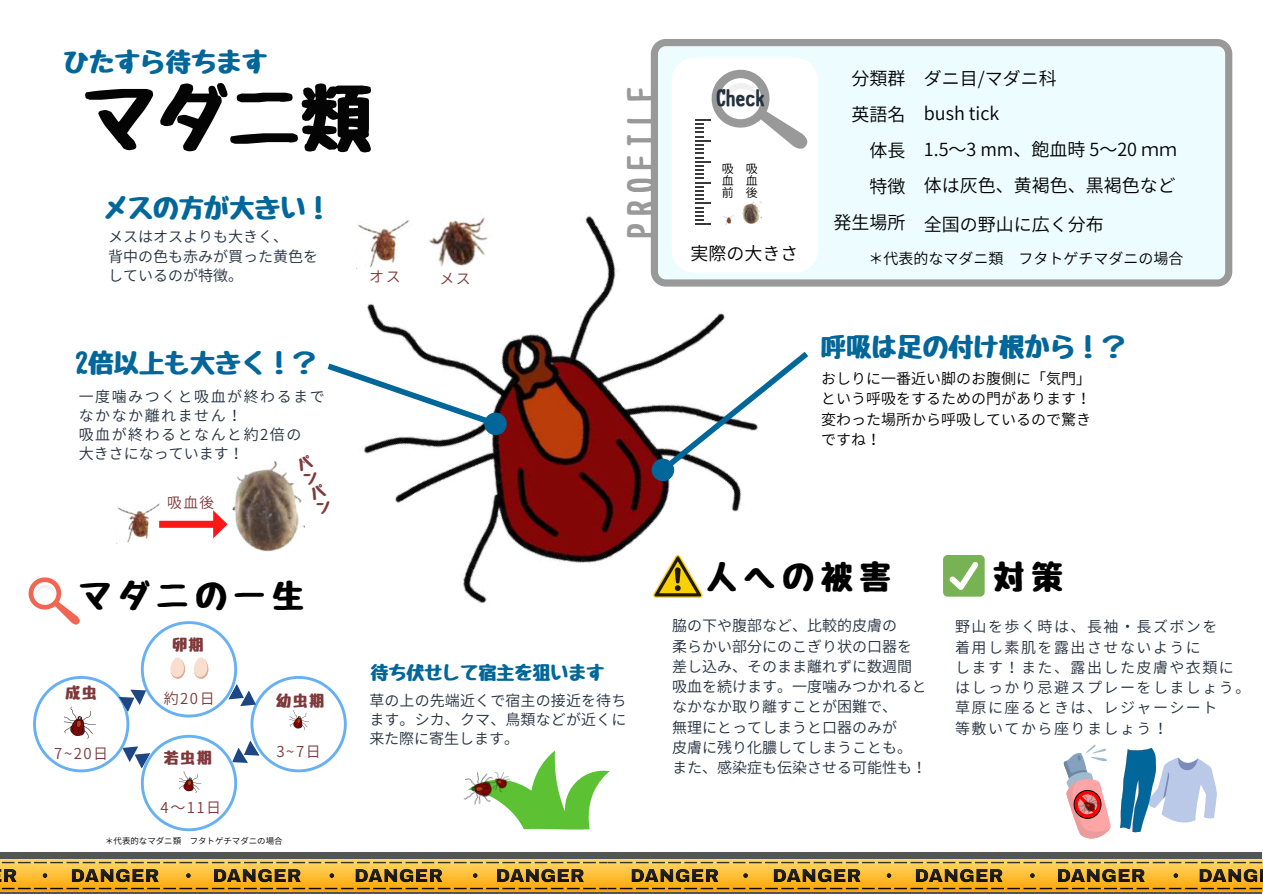
<style>
.page{position:relative;width:1263px;height:894px;background:#fff}
.page>*{position:absolute;margin:0;border:0;box-sizing:border-box;transform-origin:0 0}
.t1{font:72px "Jiyucho";color:#040404}
.t2{font:31.5px "Jiyucho";letter-spacing:.22em;color:#000}
.t3{font:31.5px "Jiyucho";letter-spacing:.22em;color:#999}
.t4{font:25.5px "Jiyucho";color:#016699}
.t5{font:19.5px "Jiyucho";color:#253140}
.t6{font:600 18px/36px "Noto Sans JP";color:#000;text-align:right}
.t7{font:18px "Jiyucho";color:#016699}
.t8{font:600 15px/20.2px "Noto Sans JP";color:#253140}
.t9{font:600 15px/20.2px "Noto Sans JP";letter-spacing:.1em;color:#253140}
.t10{font:600 15px/20.2px "Noto Sans JP";color:#000;text-align:justify}
.t11{font:600 15px "Noto Sans JP";letter-spacing:.1em;color:#7f393b}
.t12{font:15px "Jiyucho";letter-spacing:.1em;color:#7f393b}
.t13{font:600 14.7px "Noto Sans JP";color:#7f393b}
.t14{font:14.55px/15.9px "Jiyucho";color:#7f393b;text-align:justify}
.t15{font:600 12px/12.1px "Noto Sans JP";color:#000;text-align:justify}
.t16{font:600 8.4px "Noto Sans JP";color:#000}
</style>
<div class="page">
<div style="left:0;top:851px;width:1262px;height:42px;background:#545454"></div>
<img style="left:356px;top:101px;width:514px;height:503px">
<svg style="left:651px;top:39px;width:581px;height:247px;fill:#edfcff"></svg>
<div style="left:672px;top:58px;width:146px;height:214px;background:#fff;border-radius:22px"></div>
<svg style="left:28px;top:577px;width:319px;height:254px"></svg>
<svg style="left:653px;top:555px;width:49px;height:42px"></svg>
<div style="left:943px;top:555px;width:42px;height:41px;background:#77b255;border-radius:5px"></div>
<svg style="left:949px;top:562px;width:30px;height:27px"></svg>
<svg style="left:0;top:859px;width:608px;height:32px"></svg>
<hr style="left:0;top:868px;width:584px;height:1px;background:#fff">
<svg style="left:608px;top:859px;width:655px;height:32px"></svg>
<hr style="left:743px;top:868px;width:520px;height:1px;background:#fff">
<svg style="left:641px;top:346px;width:173px;height:145px"></svg>
<svg style="left:695px;top:60px;width:117px;height:165px"></svg>
<img style="left:742px;top:201px;width:19px;height:24px">
<svg style="left:327px;top:359px;width:188px;height:84px"></svg>
<img style="left:356px;top:215px;width:58px;height:53px">
<img style="left:425px;top:212px;width:65px;height:60px">
<img style="left:117px;top:503px;width:43px;height:40px">
<img style="left:232px;top:459px;width:73px;height:93px">
<svg style="left:159px;top:510px;width:69px;height:28px"></svg>
<svg style="left:1120px;top:747px;width:97px;height:85px"></svg>
<svg style="left:1064px;top:744px;width:46px;height:95px"></svg>
<img style="left:1074px;top:789px;width:29px;height:29px">
<svg style="left:500px;top:750px;width:110px;height:80px"></svg>
<img style="left:463px;top:772px;width:37px;height:33px">
<img style="left:484px;top:765px;width:31px;height:31px">
<img style="left:59px;top:704px;width:39px;height:37px">
<img style="left:176px;top:769px;width:27px;height:26px">
<img style="left:287px;top:709px;width:24px;height:22px">
<h3 class="t4" style="left:64px;top:49px;width:205px">ひたすら待ちます</h3>
<h1 class="t1" style="left:84px;top:82px;width:289px">マダニ類</h1>
<h3 class="t4" style="left:102px;top:195px;width:231px">メスの方が大きい！</h3>
<p class="t8" style="left:108px;top:226px;width:211px;line-height:19px">メスはオスよりも大きく、<br>背中の色も赤みが買った黄色をしているのが特徴。</p>
<p class="t11" style="left:369px;top:264px;width:33px">オス</p>
<p class="t11" style="left:439px;top:266px;width:33px">メス</p>
<h2 class="t3" style="left:626px;top:239px;width:154px;rotate:-90deg">PROFILE</h2>
<h3 class="t5" style="left:716px;top:88px;width:50px">Check</h3>
<p class="t15" style="left:722px;top:161px;width:13px">吸血前</p>
<p class="t15" style="left:746px;top:161px;width:13px">吸血後</p>
<p class="t6" style="left:690px;top:234px;width:109px">実際の大きさ</p>
<p class="t6" style="left:834px;top:59px;width:73px">分類群英語名体長<br>特徴<br>発生場所</p>
<p class="t6" style="left:924px;top:59px;width:255px;line-height:35.5px;text-align:left">ダニ目 /マダニ科<br>bush tick<br>1.5～3 mm、飽血時 5～20 ｍｍ体は灰色、黄褐色、黒褐色など</p>
<p class="t6" style="left:924px;top:205px;width:181px">全国の野山に広く分布</p>
<p class="t10" style="left:868px;top:247px;width:316px">＊代表的なマダニ類 フタトゲチマダニの場合</p>
<h3 class="t4" style="left:75px;top:350px;width:244px">2倍以上も大きく！？</h3>
<p class="t9" style="left:79px;top:386px;width:247px;line-height:19px">一度噛みつくと吸血が終わるまでなかなか離れません！<br>吸血が終わるとなんと約2倍の<br>大きさになっています！</p>
<p class="t14" style="left:295px;top:458px;width:16px;rotate:-24deg">パンパン</p>
<p class="t13" style="left:167px;top:491px;width:49px">吸血後</p>
<h2 class="t2" style="left:80px;top:579px;width:224px">マダニの一生</h2>
<p class="t12" style="left:65px;top:684px;width:32px">成虫</p>
<p class="t11" style="left:54px;top:741px;width:50px">7~20日</p>
<p class="t12" style="left:172px;top:636px;width:33px">卵期</p>
<p class="t11" style="left:164px;top:686px;width:47px">約20日</p>
<p class="t12" style="left:164px;top:750px;width:49px">若虫期</p>
<p class="t11" style="left:161px;top:795px;width:57px">4～11日</p>
<p class="t12" style="left:276px;top:692px;width:49px">幼虫期</p>
<p class="t11" style="left:277px;top:739px;width:40px">3~7日</p>
<p class="t16" style="left:105px;top:833px;width:179px">＊代表的なマダニ類 フタトゲチマダニの場合</p>
<p class="t7" style="left:370px;top:663px;width:235px">待ち伏せして宿主を狙います</p>
<p class="t8" style="left:369px;top:689px;width:259px;line-height:19px;text-align:justify">草の上の先端近くで宿主の接近を待ちます。シカ、クマ、鳥類などが近くに来た際に寄生します。</p>
<h3 class="t4" style="left:821px;top:334px;width:307px">呼吸は足の付け根から！？</h3>
<p class="t10" style="left:821px;top:367px;width:271px">おしりに一番近い脚のお腹側に「気門」という呼吸をするための門があります！変わった場所から呼吸しているので驚きですね！</p>
<h2 class="t2" style="left:706px;top:561px;width:187px">人への被害</h2>
<h2 class="t2" style="left:993px;top:561px;width:72px">対策</h2>
<p class="t8" style="left:672px;top:614px;width:256px">脇の下や腹部など、比較的皮膚の<br>柔らかい部分にのこぎり状の口器を差し込み、そのまま離れずに数週間吸血を続けます。一度噛みつかれるとなかなか取り離すことが困難で、<br>無理にとってしまうと口器のみが<br>皮膚に残り化膿してしまうことも。また、感染症も伝染させる可能性も！</p>
<p class="t9" style="left:955px;top:615px;width:297px">野山を歩く時は、長袖・長ズボンを<br>着用し素肌を露出させないように<br>します！また、露出した皮膚や衣類にはしっかり忌避スプレーをしましょう。草原に座るときは、レジャーシート<br>等敷いてから座りましょう！</p>
</div>
